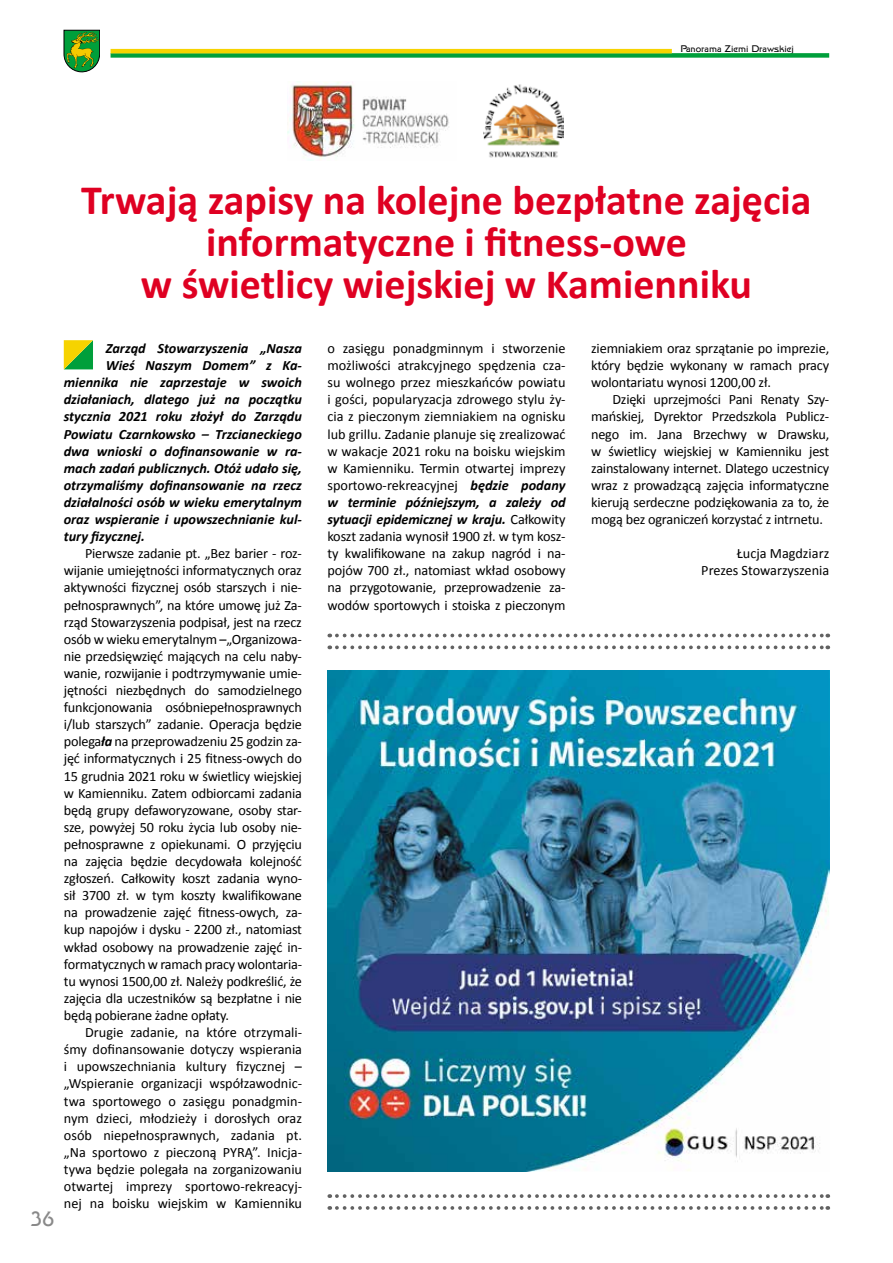
<style>
.page{position:relative;width:893px;height:1263px;background:#fff}
.page>*{position:absolute;margin:0;border:0;box-sizing:border-box;transform-origin:0 0}
.t1{font:700 42px/42px "Calibri";color:#df0022;text-align:center}
.t2{font:21px "Galaxy EU";color:#898989}
.t3{font:14.25px/17.1px "Calibri";letter-spacing:-.01em;color:#000;text-align:justify}
.t4{font:italic 700 14.25px "Calibri";color:#000}
.t5{font:9.75px "Galaxy EU";letter-spacing:-.01em;color:#000}
.s1{font-weight:700;font-style:italic}
</style>
<div class="page">
<div style="left:111px;top:53px;width:718px;height:5px;background:#009f3b"></div>
<hr style="left:111px;top:49px;width:561px;height:4px;background:#f6d300">
<svg style="left:64px;top:30px;width:36px;height:42px;background:#499936"></svg>
<svg style="left:337px;top:634px;width:491px;height:3px"></svg>
<img style="left:484px;top:84px;width:79px;height:74px">
<img style="left:287px;top:81px;width:162px;height:79px">
<svg style="left:64px;top:340px;width:29px;height:29px"></svg>
<img style="left:327px;top:670px;width:502px;height:502px">
<svg style="left:337px;top:645px;width:491px;height:4px"></svg>
<svg style="left:337px;top:1194px;width:491px;height:4px"></svg>
<svg style="left:337px;top:1206px;width:491px;height:4px"></svg>
<p class="t5" style="left:680px;top:42px;width:115px">Panorama Ziemi Drawskiej</p>
<h2 class="t2" style="left:31px;top:1206px;width:25px">36</h2>
<h1 class="t1" style="left:81px;top:179px;width:732px">Trwają zapisy na kolejne bezpłatne zajęcia informatyczne i fitness-owe<br>w świetlicy wiejskiej w Kamienniku</h1>
<p class="t3" style="left:327px;top:340px;width:240px">o zasięgu ponadgminnym i stworzenie możliwości atrakcyjnego spędzenia cza&shy;su wolnego przez mieszkańców powiatu i gości, popularyzacja zdrowego stylu ży&shy;cia z pieczonym ziemniakiem na ognisku lub grillu. Zadanie planuje się zrealizować w wakacje 2021 roku na boisku wiejskim w Kamienniku. Termin otwartej imprezy sportowo-rekreacyjnej <span class="s1">będzie podany w terminie późniejszym, a zależy od sytuacji epidemicznej w kraju.</span> Całkowity koszt zadania wynosił 1900 zł. w tym kosz&shy;ty kwalifikowane na zakup nagród i na&shy;pojów 700 zł., natomiast wkład osobowy na przygotowanie, przeprowadzenie za&shy;wodów sportowych i stoiska z pieczonym</p>
<p class="t3" style="left:591px;top:340px;width:240px">ziemniakiem oraz sprzątanie po imprezie, który będzie wykonany w ramach pracy wolontariatu wynosi 1200,00 zł.</p>
<p class="t4" style="left:106px;top:339px;width:198px">Zarząd Stowarzyszenia „Nasza</p>
<p class="t4" style="left:106px;top:357px;width:198px">Wieś Naszym Domem” z Ka-</p>
<p class="t4" style="left:64px;top:374px;width:240px">miennika nie zaprzestaje w swoich</p>
<p class="t4" style="left:64px;top:391px;width:240px">działaniach, dlatego już na początku</p>
<p class="t4" style="left:64px;top:408px;width:240px">stycznia 2021 roku złożył do Zarządu</p>
<p class="t4" style="left:64px;top:425px;width:240px">Powiatu Czarnkowsko – Trzcianeckiego</p>
<p class="t4" style="left:64px;top:442px;width:240px">dwa wnioski o dofinansowanie w ra-</p>
<p class="t4" style="left:64px;top:459px;width:240px">mach zadań publicznych. Otóż udało się,</p>
<p class="t4" style="left:64px;top:476px;width:240px">otrzymaliśmy dofinansowanie na rzecz</p>
<p class="t4" style="left:64px;top:493px;width:240px">działalności osób w wieku emerytalnym</p>
<p class="t4" style="left:64px;top:510px;width:240px">oraz wspieranie i upowszechnianie kul-</p>
<p class="t4" style="left:64px;top:528px;width:83px">tury fizycznej.</p>
<p class="t3" style="left:64px;top:545px;width:240px;text-indent:21px">Pierwsze zadanie pt. „Bez barier - roz&shy;wijanie umiejętności informatycznych oraz aktywności fizycznej osób starszych i nie&shy;pełnosprawnych”, na które umowę już Za&shy;rząd Stowarzyszenia podpisał, jest na rzecz osób w wieku emerytalnym –„Organizowa&shy;nie przedsięwzięć mających na celu naby&shy;wanie, rozwijanie i podtrzymywanie umie&shy;jętności niezbędnych do samodzielnego funkcjonowania osóbniepełnosprawnych i/lub starszych” zadanie. Operacja będzie polega<span class="s1">ła</span> na przeprowadzeniu 25 godzin za&shy;jęć informatycznych i 25 fitness-owych do 15 grudnia 2021 roku w świetlicy wiejskiej w Kamienniku. Zatem odbiorcami zadania będą grupy defaworyzowane, osoby star&shy;sze, powyżej 50 roku życia lub osoby nie&shy;pełnosprawne z opiekunami. O przyjęciu na zajęcia będzie decydowała kolejność zgłoszeń. Całkowity koszt zadania wyno&shy;sił 3700 zł. w tym koszty kwalifikowane na prowadzenie zajęć fitness-owych, za&shy;kup napojów i dysku - 2200 zł., natomiast wkład osobowy na prowadzenie zajęć in&shy;formatycznych w ramach pracy wolontaria&shy;tu wynosi 1500,00 zł. Należy podkreślić, że zajęcia dla uczestników są bezpłatne i nie będą pobierane żadne opłaty.</p>
<p class="t3" style="left:64px;top:1024px;width:240px;text-indent:21px">Drugie zadanie, na które otrzymali&shy;śmy dofinansowanie dotyczy wspierania i upowszechniania kultury fizycznej – „Wspieranie organizacji współzawodnic&shy;twa sportowego o zasięgu ponadgmin&shy;nym dzieci, młodzieży i dorosłych oraz osób niepełnosprawnych, zadania pt. „Na sportowo z pieczoną PYRĄ”. Inicja&shy;tywa będzie polegała na zorganizowaniu otwartej imprezy sportowo-rekreacyj&shy;nej na boisku wiejskim w Kamienniku</p>
<p class="t3" style="left:591px;top:391px;width:240px;text-indent:21px">Dzięki uprzejmości Pani Renaty Szy&shy;mańskiej, Dyrektor Przedszkola Publicz&shy;nego im. Jana Brzechwy w Drawsku, w świetlicy wiejskiej w Kamienniku jest zainstalowany internet. Dlatego uczestnicy wraz z prowadzącą zajęcia informatyczne kierują serdeczne podziękowania za to, że mogą bez ograniczeń korzystać z intrnetu.</p>
<p class="t3" style="left:701px;top:545px;width:129px;text-align:right">Łucja Magdziarz<br>Prezes Stowarzyszenia</p>
</div>
